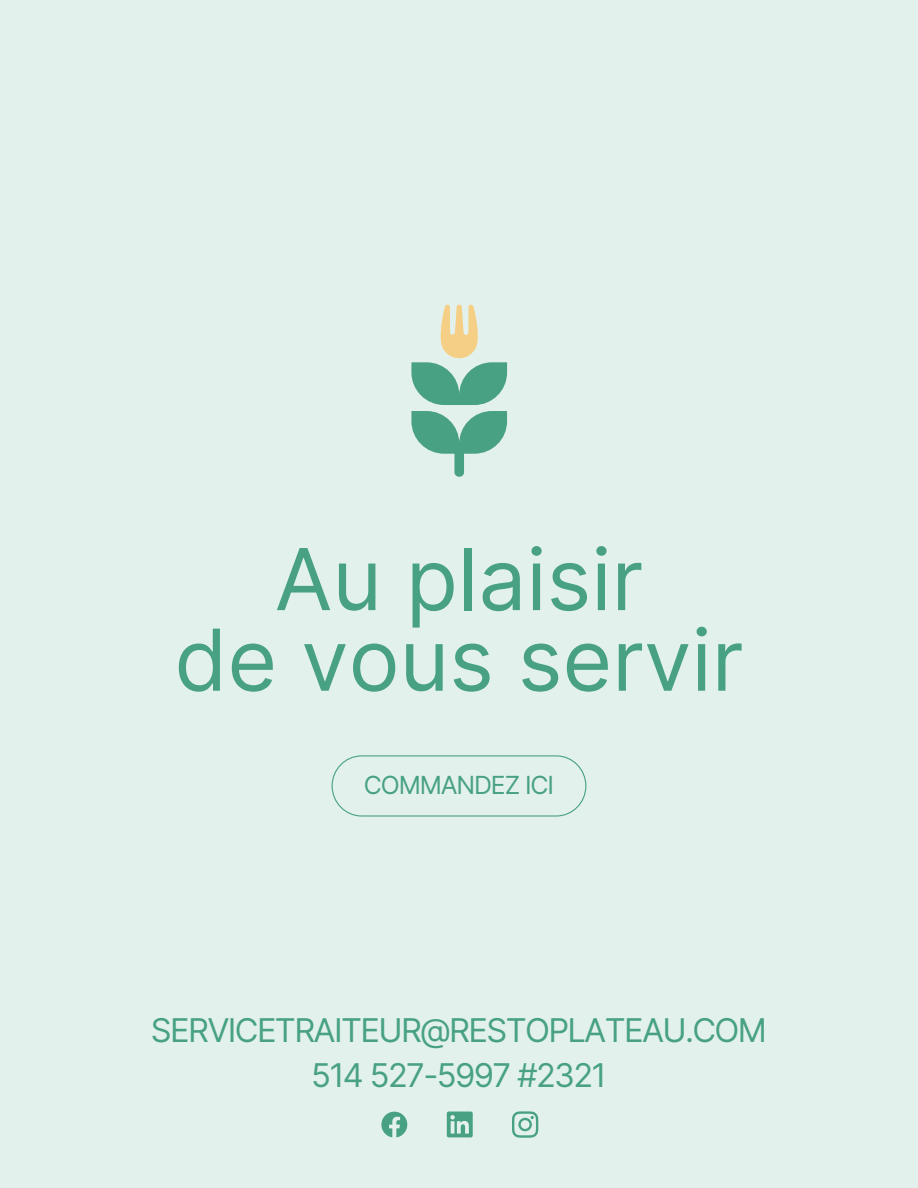
<style>
.page{position:relative;width:918px;height:1188px;background:#e3f1ec}
.page>*{position:absolute;margin:0;border:0;box-sizing:border-box;transform-origin:0 0}
.t1{font:85.35px/80.6px "Inter";color:#47a182;text-align:center}
.t2{font:32.7px/45px "Inter";letter-spacing:-.05em;color:#47a182;text-align:center}
.t3{font:24.9px "Inter";letter-spacing:-.045em;color:#47a182}
</style>
<div class="page">
<svg style="left:332px;top:755px;width:254px;height:62px"></svg>
<svg style="left:411px;top:411px;width:96px;height:66px"></svg>
<svg style="left:411px;top:305px;width:96px;height:100px"></svg>
<svg style="left:381px;top:1112px;width:26px;height:25px"></svg>
<svg style="left:512px;top:1111px;width:26px;height:27px"></svg>
<svg style="left:447px;top:1112px;width:26px;height:25px"></svg>
<h1 class="t1" style="left:174px;top:539px;width:571px">Au plaisir<br>de vous servir</h1>
<p class="t3" style="left:364px;top:770px;width:192px">COMMANDEZ ICI</p>
<p class="t2" style="left:151px;top:1008px;width:618px">SERVICETRAITEUR@RESTOPLATEAU.COM<br>514 527-5997 #2321</p>
</div>
